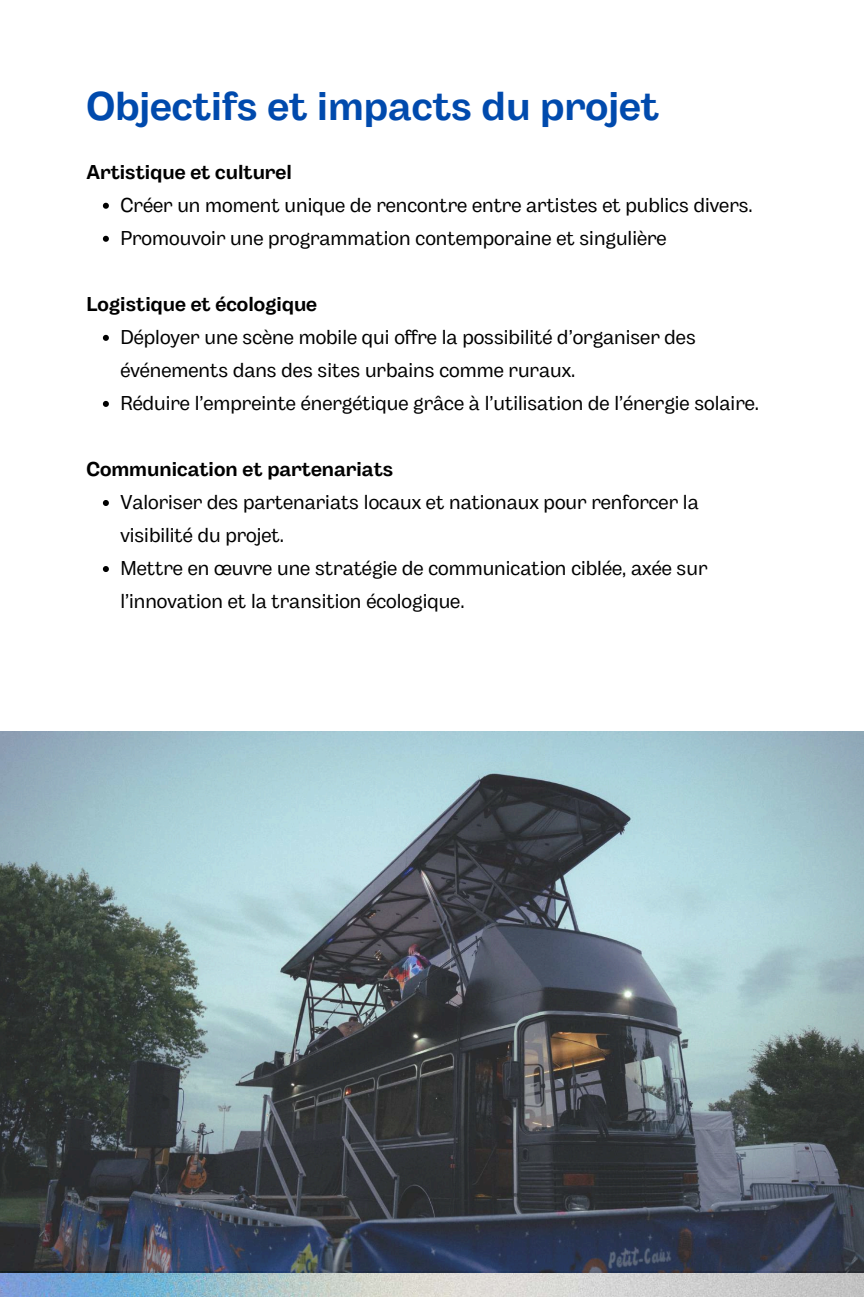
<style>
.page{position:relative;width:864px;height:1297px;background:#fff}
.page>*{position:absolute;margin:0;border:0;box-sizing:border-box;transform-origin:0 0}
.t1{font:700 40px "Body Grotesque";color:#004aad}
.t2{font:20px/33px "Body Grotesque";color:#000}
.t3{font:700 20px "Body Grotesque";color:#000}
</style>
<div class="page">
<img style="left:0;top:731px;width:864px;height:565px">
<svg style="left:103px;top:203px;width:6px;height:6px"></svg>
<svg style="left:103px;top:236px;width:6px;height:6px"></svg>
<svg style="left:103px;top:335px;width:6px;height:6px"></svg>
<svg style="left:103px;top:401px;width:6px;height:6px"></svg>
<svg style="left:103px;top:500px;width:6px;height:6px"></svg>
<svg style="left:103px;top:566px;width:6px;height:6px"></svg>
<h1 class="t1" style="left:86px;top:83px;width:574px">Objectifs et impacts du projet</h1>
<p class="t3" style="left:86px;top:160px;width:207px">Artistique et culturel</p>
<p class="t2" style="left:120px;top:190px;width:634px">Créer un moment unique de rencontre entre artistes et publics divers.<br>Promouvoir une programmation contemporaine et singulière</p>
<p class="t3" style="left:86px;top:292px;width:232px">Logistique et écologique</p>
<p class="t2" style="left:120px;top:322px;width:640px">Déployer une scène mobile qui offre la possibilité d’organiser des événements dans des sites urbains comme ruraux.<br>Réduire l’empreinte énergétique grâce à l’utilisation de l’énergie solaire.</p>
<p class="t3" style="left:86px;top:457px;width:308px">Communication et partenariats</p>
<p class="t2" style="left:120px;top:487px;width:589px">Valoriser des partenariats locaux et nationaux pour renforcer la visibilité du projet.<br>Mettre en œuvre une stratégie de communication ciblée, axée sur l’innovation et la transition écologique.</p>
</div>
